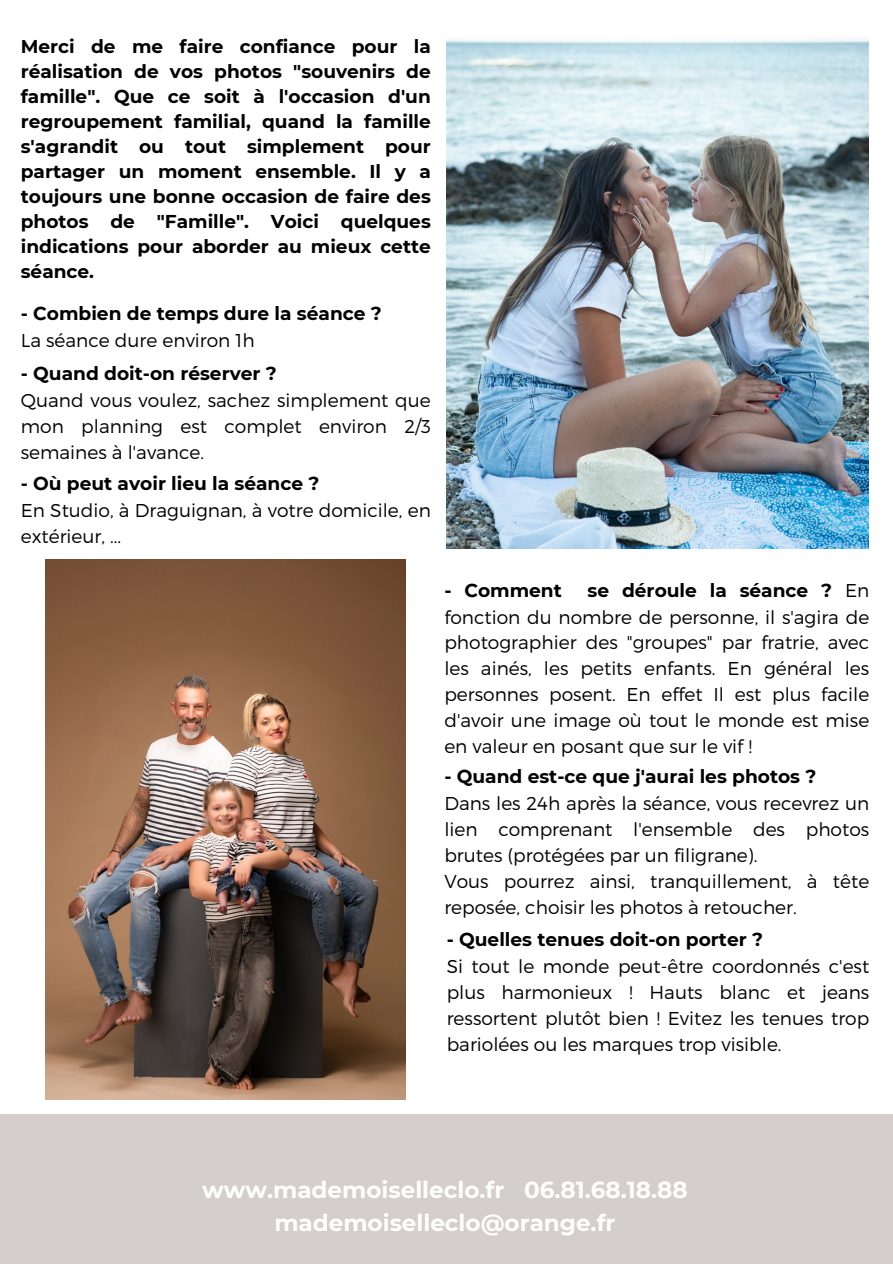
<style>
.page{position:relative;width:893px;height:1264px;background:#fff}
.page>*{position:absolute;margin:0;border:0;box-sizing:border-box;transform-origin:0 0}
.t1{font:700 23.1px/33.8px "Montserrat";color:#fffffe;text-align:center}
.t2{font:300 18.6px/25.8px "Montserrat";color:#000;text-align:justify}
.t3{font:700 18.6px/25px "Montserrat";color:#000;text-align:justify}
.s1{font-weight:700}
</style>
<div class="page">
<div style="left:0;top:1114px;width:892px;height:149px;background:#d4cfcd"></div>
<img style="left:446px;top:40px;width:422px;height:508px">
<img style="left:46px;top:559px;width:360px;height:540px">
<p class="t3" style="left:21px;top:33px;width:411px">Merci de me faire confiance pour la réalisation de vos photos "souvenirs de famille". Que ce soit à l'occasion d'un regroupement familial, quand la famille s'agrandit ou tout simplement pour partager un moment ensemble. Il y a toujours une bonne occasion de faire des photos de "Famille". Voici quelques indications pour aborder au mieux cette séance.</p>
<p class="t3" style="left:21px;top:301px;width:362px">- Combien de temps dure la séance ?</p>
<p class="t2" style="left:21px;top:327px;width:235px">La séance dure environ 1h</p>
<p class="t3" style="left:21px;top:361px;width:257px">- Quand doit-on réserver ?</p>
<p class="t2" style="left:21px;top:387px;width:411px">Quand vous voulez, sachez simplement que mon planning est complet environ 2/3 semaines à l'avance.</p>
<p class="t3" style="left:21px;top:470px;width:300px">- Où peut avoir lieu la séance ?</p>
<p class="t2" style="left:21px;top:496px;width:411px">En Studio, à Draguignan, à votre domicile, en extérieur, ...</p>
<p class="t2" style="left:444px;top:576px;width:426px;text-indent:143px"><span class="s1">se déroule la séance ?</span> En fonction du nombre de personne, il s'agira de photographier des "groupes" par fratrie, avec les ainés, les petits enfants. En général les personnes posent. En effet Il est plus facile d'avoir une image où tout le monde est mise en valeur en posant que sur le vif !</p>
<p class="t3" style="left:444px;top:577px;width:119px">- Comment</p>
<p class="t3" style="left:444px;top:763px;width:373px">- Quand est-ce que j'aurai les photos ?</p>
<p class="t2" style="left:444px;top:789px;width:426px">Dans les 24h après la séance, vous recevrez un lien comprenant l'ensemble des photos brutes (protégées par un filigrane).</p>
<p class="t2" style="left:444px;top:867px;width:426px">Vous pourrez ainsi, tranquillement, à tête reposée, choisir les photos à retoucher.</p>
<p class="t3" style="left:446px;top:927px;width:318px">- Quelles tenues doit-on porter ?</p>
<p class="t2" style="left:446px;top:952px;width:424px">Si tout le monde peut-être coordonnés c'est plus harmonieux ! Hauts blanc et jeans ressortent plutôt bien ! Evitez les tenues trop bariolées ou les marques trop visible.</p>
<h2 class="t1" style="left:202px;top:1172px;width:487px">www.mademoiselleclo.fr 06.81.68.18.88 mademoiselleclo@orange.fr</h2>
</div>
